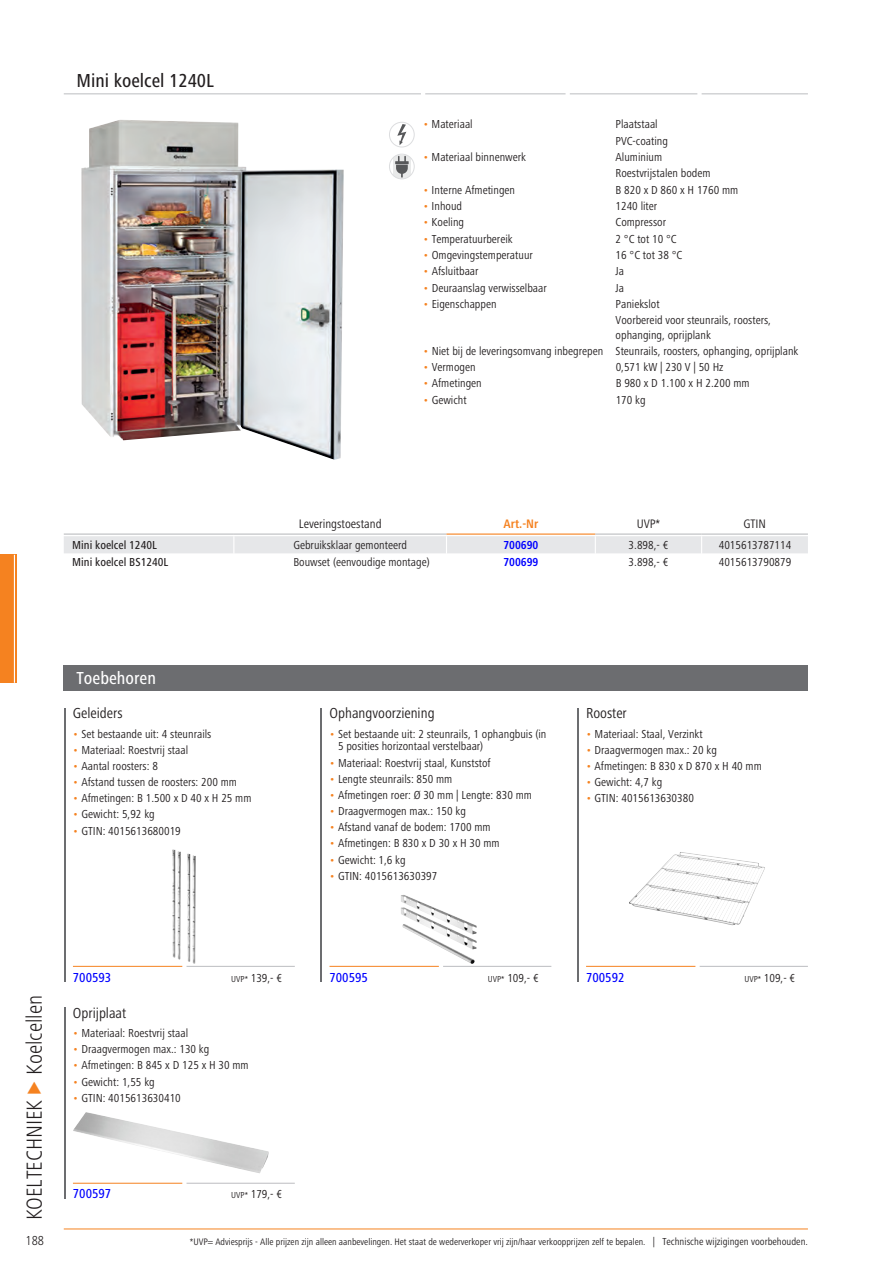
<style>
.page{position:relative;width:893px;height:1263px;background:#fff}
.page>*{position:absolute;margin:0;border:0;box-sizing:border-box;transform-origin:0 0}
.t1{font:300 condensed 22.5px "Frutiger Next LTW1 G";color:#231f20}
.t2{font:500 condensed 19.5px "Frutiger Next LTW1 G";color:#231f20}
.t3{font:500 condensed 18px "Frutiger Next LTW1 G";color:#fff}
.t4{font:condensed 15px "Frutiger Next LTW1 G";color:#231f20}
.t5{font:500 condensed 13.5px "Frutiger Next LTW1 G";color:#00f}
.t6{font:300 condensed 13.5px "Frutiger Next LTW1 G";color:#231f20}
.t7{font:condensed 12.75px "Frutiger Next LTW1 G";color:#231f20}
.t8{font:700 condensed 12.75px "Frutiger Next LTW1 G";color:#f58220}
.t9{font:condensed 12px/16.4px "Frutiger Next LTW1 G";color:#231f20}
.t10{font:500 condensed 12px "Frutiger Next LTW1 G";color:#231f20}
.t11{font:700 condensed 12px "Frutiger Next LTW1 G";color:#00f}
.t12{font:condensed 9.75px "Frutiger Next LTW1 G";color:#231f20}
.s1{color:#f58220}
.s2{font-size:9px}
.s3{font-size:10.5px}
</style>
<div class="page">
<img style="left:81px;top:120px;width:263px;height:340px">
<img style="left:73px;top:1112px;width:196px;height:61px">
<img style="left:629px;top:852px;width:136px;height:73px">
<img style="left:401px;top:895px;width:76px;height:54px">
<img style="left:172px;top:849px;width:24px;height:115px">
<hr style="left:702px;top:93px;width:106px;height:1px;background:#bcbdc0">
<hr style="left:570px;top:93px;width:127px;height:1px;background:#bcbdc0">
<hr style="left:425px;top:93px;width:141px;height:1px;background:#bcbdc0">
<hr style="left:64px;top:93px;width:357px;height:1px;background:#bcbdc0">
<hr style="left:64px;top:1007px;width:1px;height:191px;background:#6c6d70">
<hr style="left:187px;top:1183px;width:108px;height:1px;background:#bcbdc0">
<hr style="left:73px;top:1183px;width:109px;height:1px;background:#f58220">
<hr style="left:577px;top:707px;width:1px;height:274px;background:#6c6d70">
<hr style="left:700px;top:966px;width:108px;height:1px;background:#bcbdc0">
<hr style="left:586px;top:966px;width:109px;height:1px;background:#f58220">
<hr style="left:320px;top:707px;width:2px;height:274px;background:#6c6d70">
<hr style="left:443px;top:966px;width:108px;height:1px;background:#bcbdc0">
<hr style="left:329px;top:966px;width:110px;height:1px;background:#f58220">
<hr style="left:64px;top:707px;width:1px;height:274px;background:#6c6d70">
<hr style="left:187px;top:966px;width:108px;height:1px;background:#bcbdc0">
<hr style="left:73px;top:966px;width:109px;height:1px;background:#f58220">
<div style="left:64px;top:536px;width:744px;height:17px;background:#e6e7e9"></div>
<hr style="left:64px;top:533px;width:170px;height:2px;background:#bcbdc0">
<hr style="left:234px;top:533px;width:212px;height:2px;background:#bcbdc0">
<hr style="left:446px;top:533px;width:149px;height:2px;background:#f58220">
<hr style="left:595px;top:533px;width:107px;height:2px;background:#bcbdc0">
<hr style="left:702px;top:533px;width:106px;height:2px;background:#bcbdc0">
<div style="left:64px;top:665px;width:744px;height:25px;background:#6c6d70"></div>
<svg style="left:389px;top:122px;width:26px;height:58px"></svg>
<div style="left:389px;top:154px;width:26px;height:25px;border:1px solid #dcdddf;border-radius:50%"></div>
<hr style="left:64px;top:1228px;width:744px;height:1px;background:#f58220">
<div style="left:0;top:555px;width:17px;height:128px;background:#f58220"></div>
<hr style="left:14px;top:555px;width:1px;height:128px;background:#fff">
<h2 class="t2" style="left:77px;top:69px;width:139px">Mini koelcel 1240L</h2>
<p class="t9" style="left:423px;top:116px;width:51px"><span class="s1">•</span> Materiaal</p>
<p class="t9" style="left:615px;top:116px;width:54px">Plaatstaal<br>PVC-coating</p>
<p class="t9" style="left:423px;top:149px;width:104px"><span class="s1">•</span> Materiaal binnenwerk</p>
<p class="t9" style="left:615px;top:149px;width:97px">Aluminium<br>Roestvrijstalen bodem</p>
<p class="t9" style="left:423px;top:181px;width:93px"><span class="s1">•</span> Interne Afmetingen</p>
<p class="t9" style="left:615px;top:181px;width:124px">B 820 x D 860 x H 1760 mm</p>
<p class="t9" style="left:423px;top:198px;width:40px"><span class="s1">•</span> Inhoud</p>
<p class="t9" style="left:616px;top:198px;width:43px">1240 liter</p>
<p class="t9" style="left:423px;top:214px;width:42px"><span class="s1">•</span> Koeling</p>
<p class="t9" style="left:616px;top:214px;width:52px">Compressor</p>
<p class="t9" style="left:423px;top:230px;width:91px"><span class="s1">•</span> Temperatuurbereik</p>
<p class="t9" style="left:616px;top:230px;width:63px">2 °C tot 10 °C</p>
<p class="t9" style="left:423px;top:247px;width:111px"><span class="s1">•</span> Omgevingstemperatuur</p>
<p class="t9" style="left:616px;top:247px;width:68px">16 °C tot 38 °C</p>
<p class="t9" style="left:423px;top:263px;width:57px"><span class="s1">•</span> Afsluitbaar</p>
<p class="t9" style="left:616px;top:263px;width:10px">Ja</p>
<p class="t9" style="left:423px;top:279px;width:125px"><span class="s1">•</span> Deuraanslag verwisselbaar</p>
<p class="t9" style="left:616px;top:279px;width:10px">Ja</p>
<p class="t9" style="left:423px;top:296px;width:75px"><span class="s1">•</span> Eigenschappen</p>
<p class="t9" style="left:616px;top:296px;width:157px">Paniekslot<br>Voorbereid voor steunrails, roosters,</p>
<p class="t9" style="left:616px;top:326px;width:97px">ophanging, oprijplank</p>
<p class="t9" style="left:423px;top:343px;width:377px"><span class="s1">•</span> Niet bij de leveringsomvang inbegrepen Steunrails, roosters, ophanging, oprijplank</p>
<p class="t9" style="left:423px;top:359px;width:54px"><span class="s1">•</span> Vermogen</p>
<p class="t9" style="left:616px;top:359px;width:109px">0,571 kW | 230 V | 50 Hz</p>
<p class="t9" style="left:423px;top:375px;width:60px"><span class="s1">•</span> Afmetingen</p>
<p class="t9" style="left:616px;top:375px;width:135px">B 980 x D 1.100 x H 2.200 mm</p>
<p class="t9" style="left:423px;top:392px;width:45px"><span class="s1">•</span> Gewicht</p>
<p class="t9" style="left:616px;top:392px;width:31px">170 kg</p>
<p class="t7" style="left:299px;top:517px;width:84px">Leveringstoestand</p>
<p class="t8" style="left:503px;top:517px;width:36px">Art.-Nr</p>
<p class="t7" style="left:637px;top:517px;width:25px">UVP*</p>
<p class="t7" style="left:743px;top:517px;width:24px">GTIN</p>
<p class="t10" style="left:72px;top:538px;width:86px">Mini koelcel 1240L</p>
<p class="t9" style="left:293px;top:537px;width:115px">Gebruiksklaar gemonteerd</p>
<p class="t11" style="left:503px;top:538px;width:36px">700690</p>
<p class="t9" style="left:629px;top:537px;width:41px">3.898,- €</p>
<p class="t9" style="left:719px;top:537px;width:74px">4015613787114</p>
<p class="t10" style="left:72px;top:555px;width:98px">Mini koelcel BS1240L</p>
<p class="t9" style="left:293px;top:554px;width:138px">Bouwset (eenvoudige montage)</p>
<p class="t11" style="left:503px;top:555px;width:36px">700699</p>
<p class="t9" style="left:629px;top:554px;width:41px">3.898,- €</p>
<p class="t9" style="left:719px;top:554px;width:74px">4015613790879</p>
<h3 class="t3" style="left:77px;top:668px;width:81px">Toebehoren</h3>
<p class="t4" style="left:73px;top:705px;width:51px">Geleiders</p>
<p class="t9" style="left:73px;top:725px;width:140px"><span class="s1">•</span> Set bestaande uit: 4 steunrails</p>
<p class="t9" style="left:73px;top:742px;width:117px"><span class="s1">•</span> Materiaal: Roestvrij staal</p>
<p class="t9" style="left:73px;top:758px;width:86px"><span class="s1">•</span> Aantal roosters: 8</p>
<p class="t9" style="left:73px;top:774px;width:166px"><span class="s1">•</span> Afstand tussen de roosters: 200 mm</p>
<p class="t9" style="left:73px;top:790px;width:180px"><span class="s1">•</span> Afmetingen: B 1.500 x D 40 x H 25 mm</p>
<p class="t9" style="left:73px;top:806px;width:83px"><span class="s1">•</span> Gewicht: 5,92 kg</p>
<p class="t9" style="left:73px;top:822px;width:109px"><span class="s1">•</span> GTIN: 4015613680019</p>
<p class="t4" style="left:329px;top:705px;width:107px">Ophangvoorziening</p>
<p class="t9" style="left:338px;top:727px;width:210px;line-height:12.8px;text-indent:-9px"><span class="s1">•</span> Set bestaande uit: 2 steunrails, 1 ophangbuis (in<br>5 posities horizontaal verstelbaar)</p>
<p class="t9" style="left:329px;top:754px;width:163px"><span class="s1">•</span> Materiaal: Roestvrij staal, Kunststof</p>
<p class="t9" style="left:329px;top:771px;width:124px"><span class="s1">•</span> Lengte steunrails: 850 mm</p>
<p class="t9" style="left:329px;top:787px;width:204px"><span class="s1">•</span> Afmetingen roer: Ø 30 mm | Lengte: 830 mm</p>
<p class="t9" style="left:329px;top:803px;width:138px"><span class="s1">•</span> Draagvermogen max.: 150 kg</p>
<p class="t9" style="left:329px;top:819px;width:163px"><span class="s1">•</span> Afstand vanaf de bodem: 1700 mm</p>
<p class="t9" style="left:329px;top:835px;width:172px"><span class="s1">•</span> Afmetingen: B 830 x D 30 x H 30 mm</p>
<p class="t9" style="left:329px;top:851px;width:78px"><span class="s1">•</span> Gewicht: 1,6 kg</p>
<p class="t9" style="left:329px;top:867px;width:109px"><span class="s1">•</span> GTIN: 4015613630397</p>
<p class="t4" style="left:586px;top:705px;width:42px">Rooster</p>
<p class="t9" style="left:586px;top:725px;width:118px"><span class="s1">•</span> Materiaal: Staal, Verzinkt</p>
<p class="t9" style="left:586px;top:742px;width:132px"><span class="s1">•</span> Draagvermogen max.: 20 kg</p>
<p class="t9" style="left:586px;top:758px;width:177px"><span class="s1">•</span> Afmetingen: B 830 x D 870 x H 40 mm</p>
<p class="t9" style="left:586px;top:774px;width:78px"><span class="s1">•</span> Gewicht: 4,7 kg</p>
<p class="t9" style="left:586px;top:790px;width:109px"><span class="s1">•</span> GTIN: 4015613630380</p>
<h1 class="t1" style="left:21px;top:1220px;width:227px;rotate:-90deg">KOELTECHNIEK <span class="s1">◆</span> Koelcellen</h1>
<p class="t6" style="left:26px;top:1233px;width:20px">188</p>
<p class="t5" style="left:73px;top:969px;width:40px">700593</p>
<p class="t5" style="left:329px;top:969px;width:40px">700595</p>
<p class="t5" style="left:586px;top:969px;width:40px">700592</p>
<p class="t9" style="left:488px;top:969px;width:52px"><span class="s2">UVP*</span> 109,- €</p>
<p class="t9" style="left:231px;top:969px;width:52px"><span class="s2">UVP*</span> 139,- €</p>
<p class="t4" style="left:73px;top:1004px;width:55px">Oprijplaat</p>
<p class="t9" style="left:73px;top:1025px;width:117px"><span class="s1">•</span> Materiaal: Roestvrij staal</p>
<p class="t9" style="left:73px;top:1041px;width:138px"><span class="s1">•</span> Draagvermogen max.: 130 kg</p>
<p class="t9" style="left:73px;top:1057px;width:177px"><span class="s1">•</span> Afmetingen: B 845 x D 125 x H 30 mm</p>
<p class="t9" style="left:73px;top:1073px;width:83px"><span class="s1">•</span> Gewicht: 1,55 kg</p>
<p class="t9" style="left:73px;top:1089px;width:109px"><span class="s1">•</span> GTIN: 4015613630410</p>
<p class="t5" style="left:73px;top:1186px;width:40px">700597</p>
<p class="t9" style="left:231px;top:1186px;width:52px"><span class="s2">UVP*</span> 179,- €</p>
<p class="t9" style="left:744px;top:969px;width:52px"><span class="s2">UVP*</span> 109,- €</p>
<p class="t12" style="left:190px;top:1236px;width:620px">*UVP= Adviesprijs - Alle prijzen zijn alleen aanbevelingen. Het staat de wederverkoper vrij zijn/haar verkoopprijzen zelf te bepalen. <span class="s3">| Technische wijzigingen voorbehouden.</span></p>
</div>
